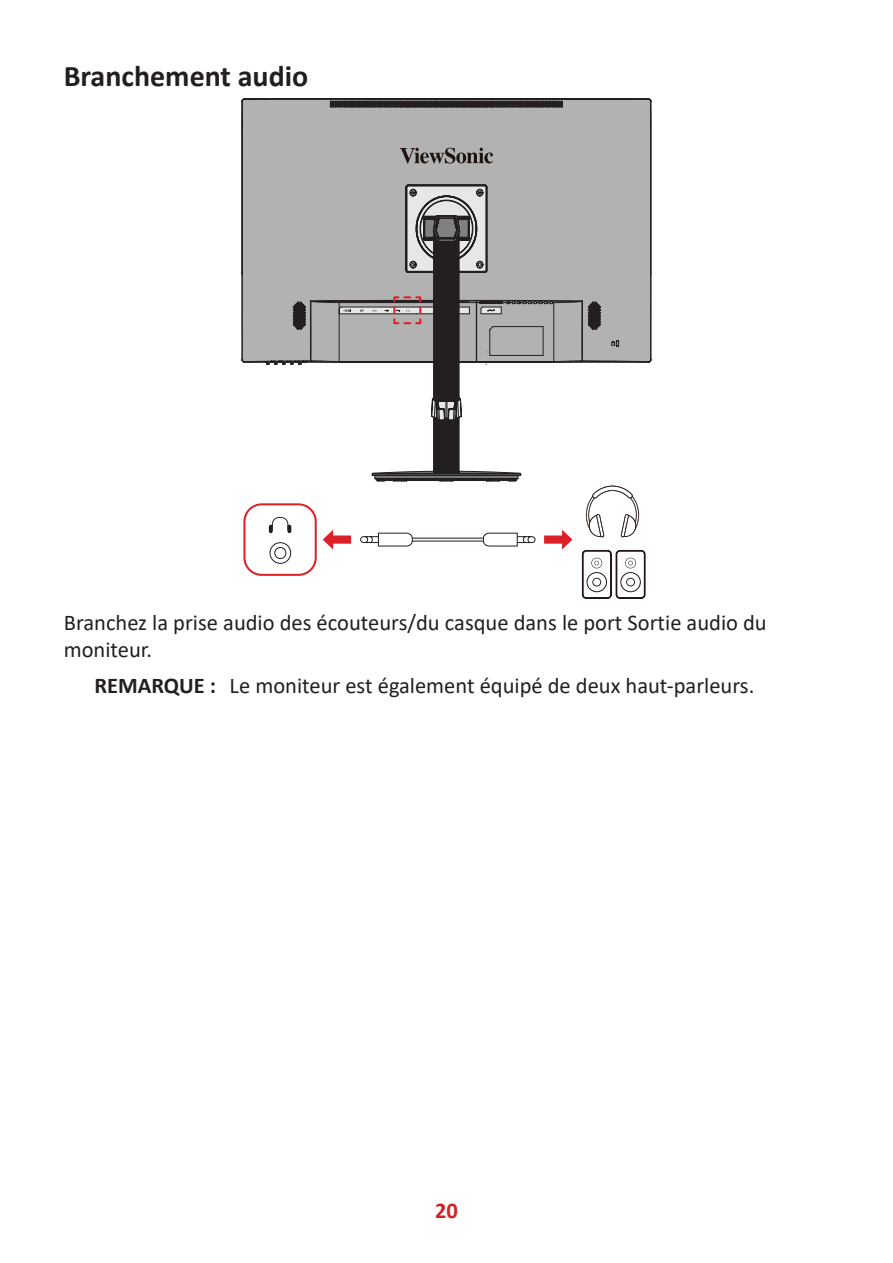
<style>
.page{position:relative;width:893px;height:1263px;background:#fff}
.page>*{position:absolute;margin:0;border:0;box-sizing:border-box;transform-origin:0 0}
.t1{font:700 30px "Calibri";color:#231f20}
.t2{font:22.5px/27px "Calibri";color:#231f20}
.t3{font:700 22.5px "Calibri";color:#d1232a}
.s1{font-weight:700}
</style>
<div class="page">
<div style="left:243px;top:503px;width:74px;height:73px;border:2px solid #dd1f28;border-radius:17px"></div>
<svg style="left:322px;top:530px;width:30px;height:20px"></svg>
<svg style="left:544px;top:530px;width:29px;height:20px"></svg>
<svg style="left:269px;top:542px;width:23px;height:22px"></svg>
<svg style="left:269px;top:517px;width:22px;height:16px"></svg>
<svg style="left:360px;top:533px;width:53px;height:13px"></svg>
<svg style="left:483px;top:533px;width:53px;height:13px"></svg>
<svg style="left:586px;top:486px;width:53px;height:52px"></svg>
<svg style="left:581px;top:550px;width:65px;height:49px"></svg>
<div style="left:619px;top:107px;width:32px;height:255px;background:#b2b2b2"></div>
<div style="left:242px;top:101px;width:377px;height:261px;background:#b2b2b2"></div>
<svg style="left:310px;top:99px;width:273px;height:263px;background:#a8a7a7"></svg>
<svg style="left:400px;top:148px;width:93px;height:16px"></svg>
<svg style="left:339px;top:185px;width:182px;height:296px"></svg>
<h1 class="t1" style="left:64px;top:55px;width:246px">Branchement audio</h1>
<p class="t2" style="left:64px;top:609px;width:704px">Branchez la prise audio des écouteurs/du casque dans le port Sortie audio du moniteur.</p>
<p class="t2" style="left:94px;top:671px;width:661px"><span class="s1">REMARQUE :</span> Le moniteur est également équipé de deux haut-parleurs.</p>
<p class="t3" style="left:435px;top:1194px;width:24px">20</p>
</div>
